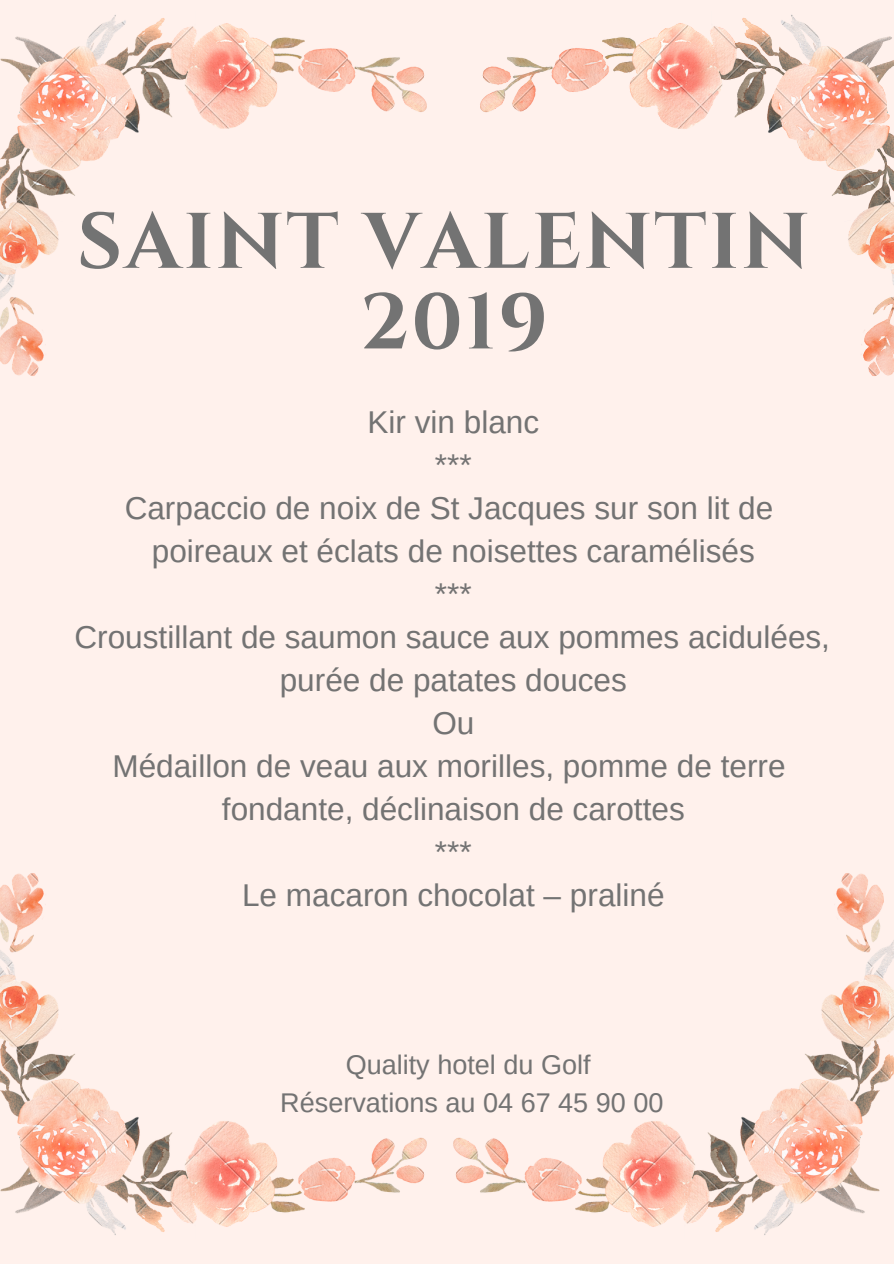
<style>
.page{position:relative;width:894px;height:1264px;background:#fff}
.page>*{position:absolute;margin:0;border:0;box-sizing:border-box;transform-origin:0 0}
.t1{font:700 78.6px/80.6px "Cinzel";letter-spacing:.03em;color:#737373;text-align:center}
.t2{font:31.5px/42.9px "Arimo";color:#737373;text-align:center}
.t3{font:27px/37.2px "Arimo";color:#737373;text-align:center}
</style>
<div class="page">
<div style="left:0;top:0;width:893px;height:1263px;background:#fff1ec"></div>
<img style="left:480px;top:14px;width:413px;height:362px">
<img style="left:0;top:15px;width:427px;height:361px">
<img style="left:0;top:873px;width:893px;height:362px">
<h1 class="t1" style="left:77px;top:204px;width:734px">SAINT VALENTIN<br>2019</h1>
<p class="t2" style="left:74px;top:401px;width:756px">Kir vin blanc<br>***<br>Carpaccio de noix de St Jacques sur son lit de poireaux et éclats de noisettes caramélisés<br>***<br>Croustillant de saumon sauce aux pommes acidulées, purée de patates douces<br>Ou<br>Médaillon de veau aux morilles, pomme de terre fondante, déclinaison de carottes<br>***<br>Le macaron chocolat – praliné</p>
<p class="t3" style="left:280px;top:1046px;width:384px">Quality hotel du Golf<br>Réservations au 04 67 45 90 00</p>
</div>
